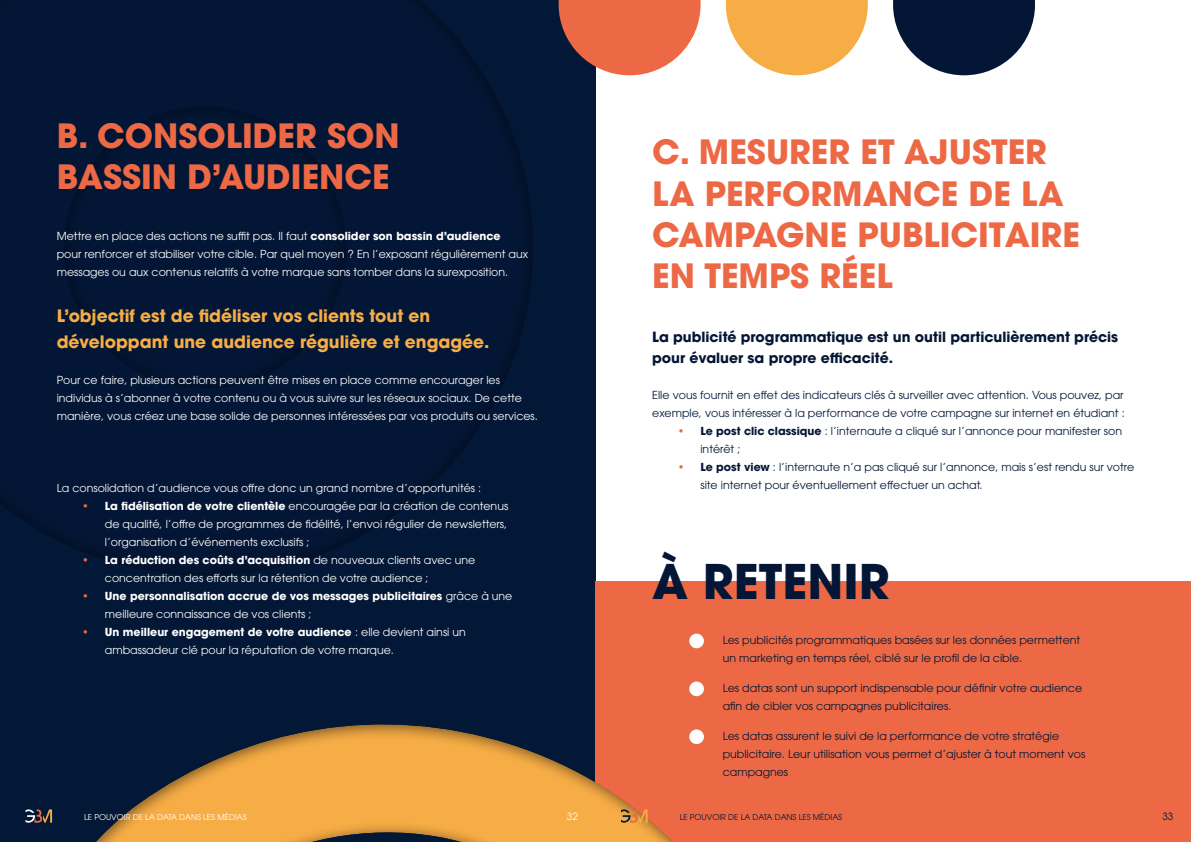
<style>
.page{position:relative;width:1191px;height:842px;background:#fff}
.page>*{position:absolute;margin:0;border:0;box-sizing:border-box;transform-origin:0 0}
.t1{font:700 47.4px "ITC Avant Garde Pro";color:#031635}
.t2{font:700 33.3px/41.2px "ITC Avant Garde Pro";color:#ed6845}
.t3{font:700 17px/26px "ITC Avant Garde Pro";color:#f7ad45}
.t4{font:700 14px/21px "ITC Avant Garde Pro";color:#031635}
.t5{font:11px/18px "ITC Avant Garde Pro";color:#fff}
.t6{font:11px/18px "ITC Avant Garde Pro";color:#031635}
.t7{font:700 11px/18px "ITC Avant Garde Pro";color:#fff}
.t8{font:10px "ITC Avant Garde Pro";color:#fff}
.t9{font:10px "ITC Avant Garde Pro";color:#031635}
.t10{font:8px "ITC Avant Garde Pro";color:#fff}
.t11{font:8px "ITC Avant Garde Pro";color:#031635}
.s1{font-weight:700}
.s2{color:#ed6845}
.s3{font-weight:400;color:#ed6845}
.s4{font-weight:400}
</style>
<div class="page">
<div style="left:0;top:0;width:595px;height:842px;background:#031736"></div>
<div style="left:595px;top:581px;width:596px;height:261px;background:#ed6946"></div>
<svg style="left:25px;top:633px;width:678px;height:209px"></svg>
<svg style="left:893px;top:0;width:142px;height:75px"></svg>
<svg style="left:726px;top:0;width:141px;height:75px"></svg>
<svg style="left:558px;top:0;width:142px;height:75px"></svg>
<div style="left:689px;top:634px;width:15px;height:14px;background:#fff;border-radius:50%"></div>
<div style="left:689px;top:681px;width:15px;height:15px;background:#fff;border-radius:50%"></div>
<div style="left:689px;top:729px;width:15px;height:15px;background:#fff;border-radius:50%"></div>
<svg style="left:621px;top:809px;width:26px;height:14px"></svg>
<svg style="left:26px;top:809px;width:26px;height:14px"></svg>
<h2 class="t2" style="left:57px;top:114px;width:344px">B. CONSOLIDER SON<br>BASSIN D’AUDIENCE</h2>
<p class="t5" style="left:57px;top:227px;width:473px">Mettre en place des actions ne suffit pas. Il faut <span class="s1">consolider son bassin d’audience </span>pour renforcer et stabiliser votre cible. Par quel moyen ? En l’exposant régulièrement aux messages ou aux contenus relatifs à votre marque sans tomber dans la surexposition.</p>
<h3 class="t3" style="left:57px;top:303px;width:434px">L’objectif est de fidéliser vos clients tout en développant une audience régulière et engagée.</h3>
<p class="t5" style="left:57px;top:371px;width:483px">Pour ce faire, plusieurs actions peuvent être mises en place comme encourager les individus à s’abonner à votre contenu ou à vous suivre sur les réseaux sociaux. De cette manière, vous créez une base solide de personnes intéressées par vos produits ou services.</p>
<p class="t5" style="left:57px;top:479px;width:426px">La consolidation d’audience vous offre donc un grand nombre d’opportunités :</p>
<p class="t5" style="left:105px;top:497px;width:405px;text-align:justify;text-indent:-23px"><span class="s2">•</span> <span class="s1">La fidélisation de votre clientèle</span> encouragée par la création de contenus de qualité, l’offre de programmes de fidélité, l’envoi régulier de newsletters, l’organisation d’événements exclusifs ;</p>
<p class="t5" style="left:105px;top:551px;width:372px;text-indent:-23px"><span class="s2">•</span> <span class="s1">La réduction des coûts d’acquisition</span> de nouveaux clients avec une concentration des efforts sur la rétention de votre audience ;</p>
<p class="t7" style="left:105px;top:587px;width:409px;text-indent:-23px"><span class="s3">•</span> Une personnalisation accrue de vos messages publicitaires <span class="s4">grâce à une meilleure connaissance de vos clients ;</span></p>
<p class="t5" style="left:105px;top:623px;width:362px;text-indent:-23px"><span class="s2">•</span> <span class="s1">Un meilleur engagement de votre audience</span> : elle devient ainsi un ambassadeur clé pour la réputation de votre marque.</p>
<h2 class="t2" style="left:652px;top:131px;width:429px">C. MESURER ET AJUSTER<br>LA PERFORMANCE DE LA<br>CAMPAGNE PUBLICITAIRE<br>EN TEMPS RÉEL</h2>
<p class="t4" style="left:652px;top:326px;width:467px">La publicité programmatique est un outil particulièrement précis pour évaluer sa propre efficacité.</p>
<p class="t6" style="left:652px;top:386px;width:474px">Elle vous fournit en effet des indicateurs clés à surveiller avec attention. Vous pouvez, par exemple, vous intéresser à la performance de votre campagne sur internet en étudiant :</p>
<p class="t6" style="left:700px;top:422px;width:423px;text-indent:-23px"><span class="s2">•</span> <span class="s1">Le post clic classique</span> : l’internaute a cliqué sur l’annonce pour manifester son intérêt ;</p>
<p class="t6" style="left:700px;top:458px;width:435px;text-indent:-23px"><span class="s2">•</span> <span class="s1">Le post view</span> : l’internaute n’a pas cliqué sur l’annonce, mais s’est rendu sur votre site internet pour éventuellement effectuer un achat.</p>
<h1 class="t1" style="left:652px;top:549px;width:239px">À RETENIR</h1>
<p class="t6" style="left:722px;top:631px;width:359px">Les publicités programmatiques basées sur les données permettent un marketing en temps réel, ciblé sur le profil de la cible.</p>
<p class="t6" style="left:722px;top:679px;width:361px">Les datas sont un support indispensable pour définir votre audience afin de cibler vos campagnes publicitaires.</p>
<p class="t6" style="left:722px;top:727px;width:364px">Les datas assurent le suivi de la performance de votre stratégie publicitaire. Leur utilisation vous permet d’ajuster à tout moment vos campagnes</p>
<p class="t10" style="left:84px;top:812px;width:164px">LE POUVOIR DE LA DATA DANS LES MÉDIAS</p>
<p class="t8" style="left:567px;top:810px;width:13px">32</p>
<p class="t11" style="left:679px;top:812px;width:164px">LE POUVOIR DE LA DATA DANS LES MÉDIAS</p>
<p class="t9" style="left:1162px;top:810px;width:13px">33</p>
</div>
